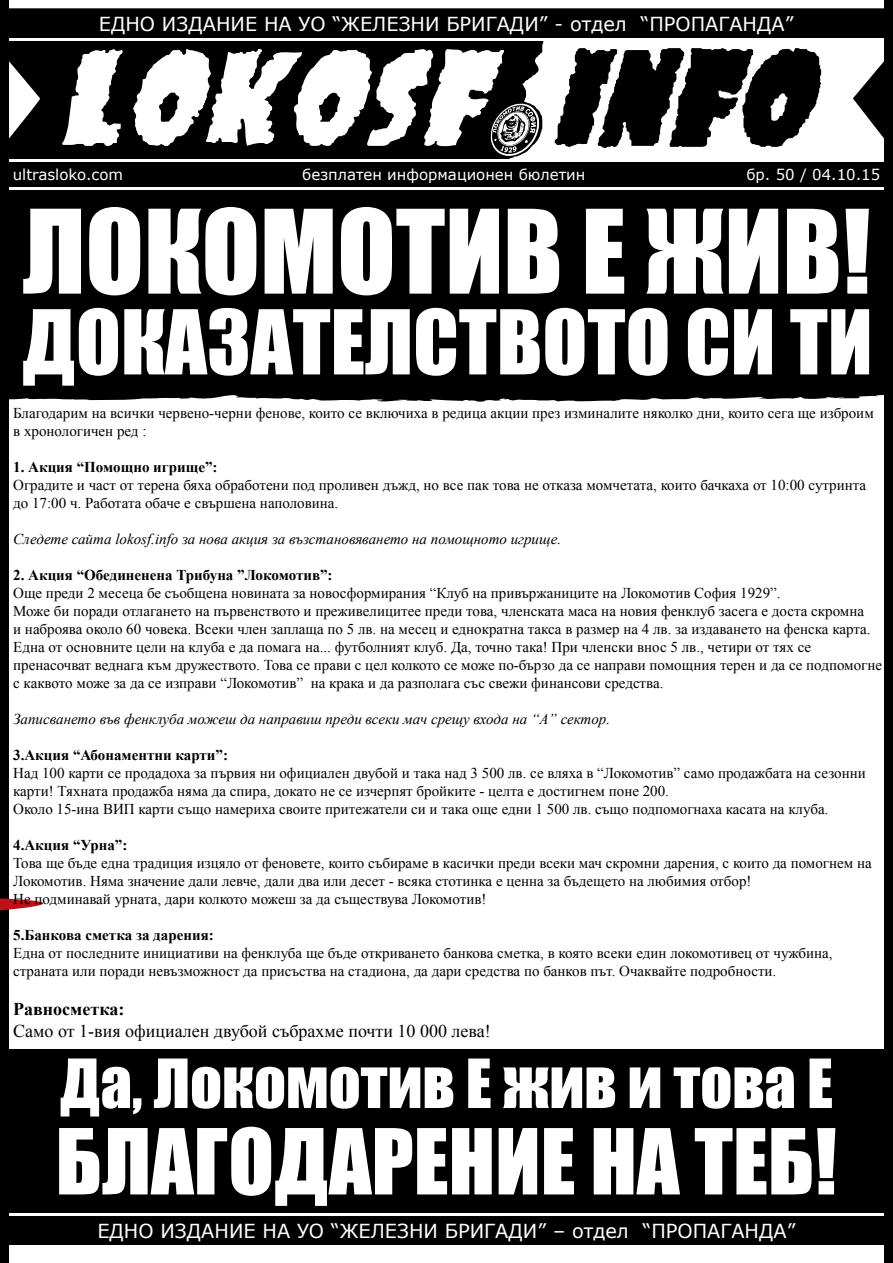
<style>
.page{position:relative;width:893px;height:1263px;background:#000}
.page>*{position:absolute;margin:0;border:0;box-sizing:border-box;transform-origin:0 0}
.t1{font:107.4px "Impact";color:#fff}
.t2{font:84px "Impact";color:#fff}
.t3{font:82.5px "Impact";color:#fff}
.t4{font:62.55px "Impact";color:#fff}
.t5{font:19.35px "Verdana";color:#fff}
.t6{font:18px "Times New Roman";color:#000}
.t7{font:700 18px "Times New Roman";color:#000}
.t8{font:15px/18px "Times New Roman";color:#000}
.t9{font:italic 15px "Times New Roman";color:#000}
.t10{font:700 15px "Times New Roman";color:#000}
.t11{font:15px "Verdana";color:#fff}
</style>
<div class="page">
<div style="left:0;top:393px;width:893px;height:656px;background:#fff"></div>
<div style="left:0;top:1246px;width:893px;height:17px;background:#fff"></div>
<hr style="left:0;top:1213px;width:893px;height:3px;background:#fff">
<svg style="left:9px;top:61px;width:31px;height:78px"></svg>
<svg style="left:62px;top:49px;width:61px;height:97px"></svg>
<svg style="left:133px;top:48px;width:373px;height:108px"></svg>
<svg style="left:506px;top:41px;width:378px;height:118px"></svg>
<hr style="left:0;top:38px;width:893px;height:3px;background:#fff">
<hr style="left:0;top:159px;width:893px;height:3px;background:#fff">
<hr style="left:0;top:187px;width:893px;height:3px;background:#fff">
<div style="left:0;top:0;width:893px;height:8px;background:#fff"></div>
<div style="left:884px;top:0;width:9px;height:1263px;background:#000"></div>
<div style="left:0;top:0;width:8px;height:1263px;background:#000"></div>
<svg style="left:0;top:896px;width:44px;height:25px"></svg>
<svg style="left:8px;top:393px;width:876px;height:9px"></svg>
<p class="t5" style="left:99px;top:11px;width:696px">ЕДНО ИЗДАНИЕ НА УО “ЖЕЛЕЗНИ БРИГАДИ” - отдел “ПРОПАГАНДА”</p>
<p class="t11" style="left:302px;top:164px;width:285px">безплатен информационен бюлетин</p>
<h1 class="t1" style="left:23px;top:168px;width:850px">ЛОКОМОТИВ Е ЖИВ!</h1>
<h3 class="t3" style="left:22px;top:278px;width:852px">ДОКАЗАТЕЛСТВОТО СИ ТИ</h3>
<p class="t8" style="left:13px;top:403px;width:862px">Благодарим на всички червено-черни фенове, които се включиха в редица акции през изминалите няколко дни, които сега ще изброим в хронологичен ред :</p>
<p class="t10" style="left:13px;top:456px;width:206px">1. Акция “Помощно игрище”:</p>
<p class="t8" style="left:13px;top:475px;width:854px">Оградите и част от терена бяха обработени под проливен дъжд, но все пак това не отказа момчетата, които бачкаха от 10:00 сутринта до 17:00 ч. Работата обаче е свършена наполовина.</p>
<p class="t9" style="left:13px;top:528px;width:549px">Следете сайта lokosf.info за нова акция за възстановяването на помощното игрище.</p>
<p class="t10" style="left:13px;top:564px;width:321px">2. Акция “Обединенена Трибуна ”Локомотив”:</p>
<p class="t8" style="left:13px;top:583px;width:870px">Още преди 2 месеца бе съобщена новината за новосформирания “Клуб на привържаниците на Локомотив София 1929”.<br>Може би поради отлагането на първенството и преживелицитее преди това, членската маса на новия фенклуб засега е доста скромна<br>и наброява около 60 човека. Всеки член заплаща по 5 лв. на месец и еднократна такса в размер на 4 лв. за издаването на фенска карта.<br>Една от основните цели на клуба е да помага на... футболният клуб. Да, точно така! При членски внос 5 лв., четири от тях се пренасочват веднага към дружеството. Това се прави с цел колкото се може по-бързо да се направи помощния терен и да се подпомогне с каквото може за да се изправи “Локомотив” на крака и да разполага със свежи финансови средства.</p>
<p class="t9" style="left:13px;top:708px;width:598px">Записването във фенклуба можеш да направиш преди всеки мач срещу входа на “А” сектор.</p>
<p class="t10" style="left:13px;top:744px;width:216px">3.Акция “Абонаментни карти”:</p>
<p class="t8" style="left:13px;top:763px;width:854px">Над 100 карти се продадоха за първия ни официален двубой и така над 3 500 лв. се вляха в “Локомотив” само продажбата на сезонни карти! Тяхната продажба няма да спира, докато не се изчерпят бройките - целта е достигнем поне 200.<br>Около 15-ина ВИП карти също намериха своите притежатели си и така още едни 1 500 лв. също подпомогнаха касата на клуба.</p>
<p class="t10" style="left:13px;top:834px;width:116px">4.Акция “Урна”:</p>
<p class="t8" style="left:13px;top:853px;width:860px">Това ще бъде една традиция изцяло от феновете, които събираме в касички преди всеки мач скромни дарения, с които да помогнем на<br>Локомотив. Няма значение дали левче, дали два или десет - всяка стотинка е ценна за бъдещето на любимия отбор!<br>Не подминавай урната, дари колкото можеш за да съществува Локомотив!</p>
<p class="t10" style="left:13px;top:924px;width:202px">5.Банкова сметка за дарения:</p>
<p class="t8" style="left:13px;top:943px;width:821px">Една от последните инициативи на фенклуба ще бъде откриването банкова сметка, в която всеки един локомотивец от чужбина, страната или поради невъзможност да присъства на стадиона, да дари средства по банков път. Очаквайте подробности.</p>
<p class="t7" style="left:13px;top:997px;width:113px">Равносметка:</p>
<p class="t6" style="left:13px;top:1019px;width:479px">Само от 1-вия официален двубой събрахме почти 10 000 лева!</p>
<h3 class="t4" style="left:60px;top:1035px;width:775px">Да, Локомотив Е жив и това Е</h3>
<h2 class="t2" style="left:56px;top:1096px;width:783px">БЛАГОДАРЕНИЕ НА ТЕБ!</h2>
<p class="t11" style="left:13px;top:164px;width:112px">ultrasloko.com</p>
<p class="t11" style="left:746px;top:164px;width:135px">бр. 50 / 04.10.15</p>
<p class="t5" style="left:97px;top:1218px;width:700px">ЕДНО ИЗДАНИЕ НА УО “ЖЕЛЕЗНИ БРИГАДИ” – отдел “ПРОПАГАНДА”</p>
</div>
